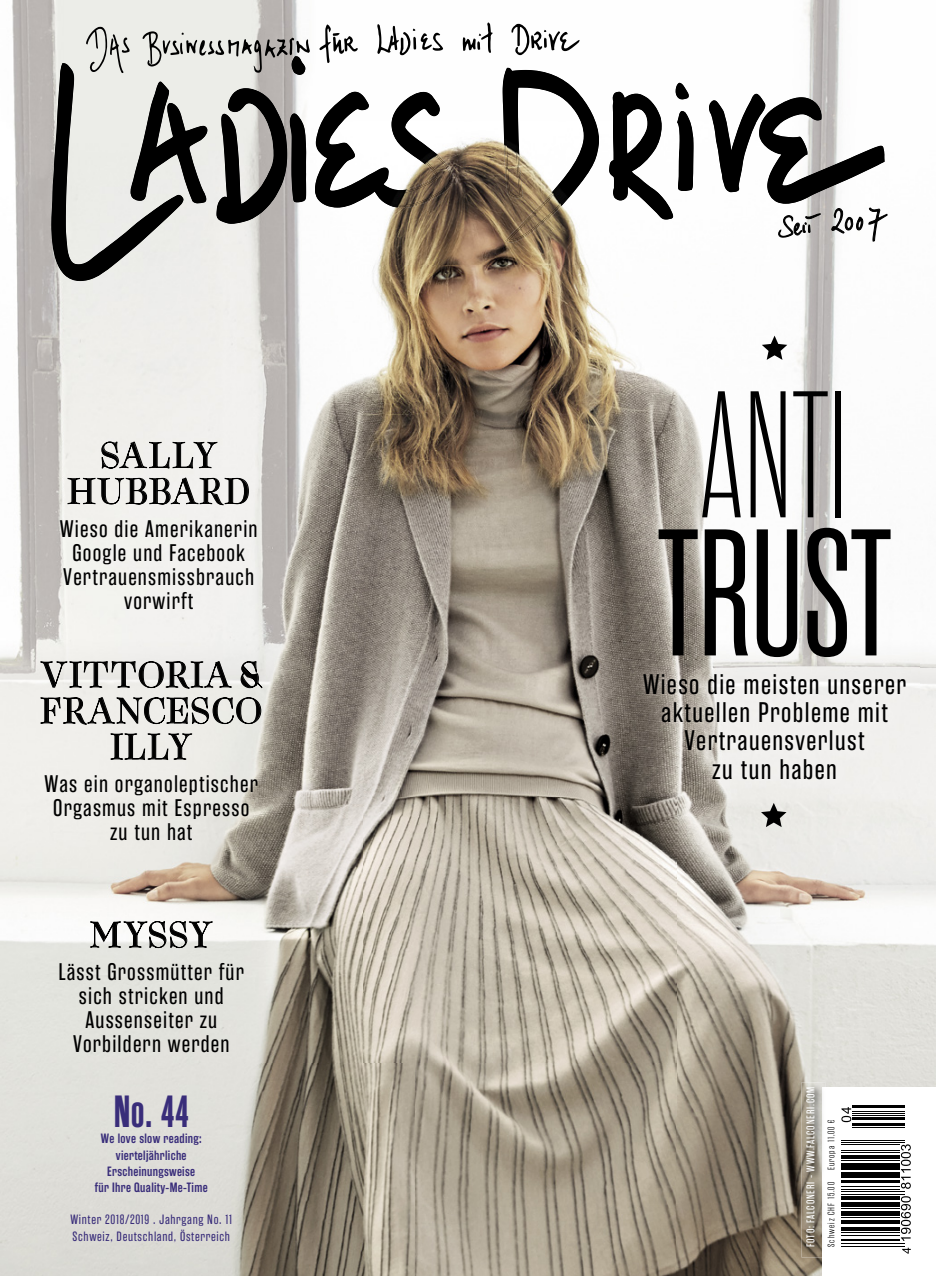
<style>
.page{position:relative;width:936px;height:1276px;background:#fff}
.page>*{position:absolute;margin:0;border:0;box-sizing:border-box;transform-origin:0 0}
.t1{font:180px "Rama Gothic M";color:#000}
.t2{font:100 180px "Rama Gothic M";color:#000}
.t3{font:700 45px "Rama Gothic M";color:#392d7a}
.t4{font:36px/36px "Lingerie Regular Plain Camisole";letter-spacing:.02em;color:#000;text-align:center}
.t5{font:28.35px/28.3px "Rama Gothic E";letter-spacing:.05em;color:#000;text-align:center}
.t6{font:24px/24px "Rama Gothic E";letter-spacing:.05em;color:#000;text-align:center}
.t7{font:600 13.5px/16.2px "Rama Gothic E";letter-spacing:.025em;color:#392d7a;text-align:center}
.t8{font:13.5px/16.2px "Rama Gothic E";letter-spacing:.05em;color:#392d7a}
.t9{font:11.25px "Rama Gothic E";letter-spacing:.07em;color:#fff}
.t10{font:300 9.6px "Rama Gothic E";letter-spacing:.1em;color:#000}
</style>
<div class="page">
<img style="left:12px;top:0;width:693px;height:531px">
<img style="left:728px;top:0;width:207px;height:691px">
<img style="left:0;top:531px;width:675px;height:745px">
<img style="left:675px;top:531px;width:53px;height:129px">
<img style="left:675px;top:792px;width:209px;height:324px">
<img style="left:675px;top:1116px;width:147px;height:160px">
<img style="left:291px;top:73px;width:14px;height:2px">
<img style="left:675px;top:83px;width:13px;height:16px">
<img style="left:216px;top:88px;width:71px;height:136px">
<img style="left:609px;top:92px;width:64px;height:127px">
<img style="left:315px;top:92px;width:137px;height:116px">
<img style="left:728px;top:94px;width:37px;height:98px">
<img style="left:759px;top:97px;width:125px;height:107px">
<img style="left:677px;top:111px;width:16px;height:80px">
<img style="left:290px;top:113px;width:16px;height:89px">
<img style="left:52px;top:64px;width:130px;height:216px">
<img style="left:502px;top:69px;width:97px;height:172px">
<img style="left:129px;top:85px;width:78px;height:117px">
<img style="left:676px;top:84px;width:12px;height:14px">
<img style="left:217px;top:90px;width:69px;height:132px">
<img style="left:610px;top:94px;width:62px;height:124px">
<img style="left:316px;top:94px;width:137px;height:113px">
<img style="left:709px;top:96px;width:56px;height:95px">
<img style="left:759px;top:99px;width:124px;height:103px">
<img style="left:624px;top:106px;width:26px;height:53px">
<img style="left:678px;top:112px;width:14px;height:78px">
<img style="left:291px;top:115px;width:14px;height:86px">
<div style="left:822px;top:1087px;width:113px;height:189px;background:#fff"></div>
<hr style="left:841px;top:1245px;width:64px;height:1px;background:#000">
<hr style="left:841px;top:1243px;width:64px;height:1px;background:#000">
<hr style="left:841px;top:1239px;width:58px;height:1px;background:#000">
<hr style="left:841px;top:1235px;width:58px;height:1px;background:#000">
<hr style="left:841px;top:1232px;width:58px;height:1px;background:#000">
<hr style="left:841px;top:1227px;width:58px;height:3px;background:#000">
<hr style="left:841px;top:1221px;width:58px;height:3px;background:#000">
<hr style="left:841px;top:1219px;width:58px;height:1px;background:#000">
<hr style="left:841px;top:1217px;width:58px;height:1px;background:#000">
<div style="left:841px;top:1211px;width:58px;height:5px;background:#000"></div>
<hr style="left:841px;top:1208px;width:58px;height:1px;background:#000">
<hr style="left:841px;top:1203px;width:58px;height:4px;background:#000">
<hr style="left:841px;top:1201px;width:58px;height:1px;background:#000">
<hr style="left:841px;top:1196px;width:58px;height:3px;background:#000">
<hr style="left:841px;top:1193px;width:64px;height:1px;background:#000">
<hr style="left:841px;top:1191px;width:64px;height:1px;background:#000">
<hr style="left:841px;top:1189px;width:58px;height:1px;background:#000">
<hr style="left:841px;top:1185px;width:58px;height:1px;background:#000">
<hr style="left:841px;top:1180px;width:58px;height:2px;background:#000">
<hr style="left:841px;top:1175px;width:58px;height:2px;background:#000">
<hr style="left:841px;top:1172px;width:58px;height:2px;background:#000">
<hr style="left:841px;top:1167px;width:58px;height:3px;background:#000">
<hr style="left:841px;top:1163px;width:58px;height:3px;background:#000">
<hr style="left:841px;top:1160px;width:58px;height:1px;background:#000">
<hr style="left:841px;top:1155px;width:58px;height:3px;background:#000">
<hr style="left:841px;top:1152px;width:58px;height:1px;background:#000">
<hr style="left:841px;top:1150px;width:58px;height:1px;background:#000">
<hr style="left:841px;top:1144px;width:58px;height:1px;background:#000">
<hr style="left:841px;top:1142px;width:64px;height:1px;background:#000">
<hr style="left:841px;top:1140px;width:64px;height:1px;background:#000">
<hr style="left:852px;top:1126px;width:53px;height:1px;background:#000">
<hr style="left:852px;top:1123px;width:53px;height:2px;background:#000">
<hr style="left:852px;top:1117px;width:53px;height:2px;background:#000">
<hr style="left:852px;top:1115px;width:53px;height:1px;background:#000">
<hr style="left:852px;top:1113px;width:53px;height:1px;background:#000">
<hr style="left:852px;top:1110px;width:53px;height:1px;background:#000">
<hr style="left:852px;top:1105px;width:53px;height:2px;background:#000">
<svg style="left:901px;top:1196px;width:9px;height:45px"></svg>
<svg style="left:900px;top:1144px;width:10px;height:44px"></svg>
<svg style="left:841px;top:1107px;width:10px;height:15px"></svg>
<svg style="left:902px;top:1247px;width:8px;height:6px"></svg>
<svg style="left:86px;top:22px;width:493px;height:51px"></svg>
<svg style="left:776px;top:199px;width:112px;height:57px"></svg>
<svg style="left:40px;top:660px;width:223px;height:65px;background:#c5c4c1"></svg>
<svg style="left:110px;top:733px;width:82px;height:27px;background:#c0bfbc"></svg>
<svg style="left:90px;top:920px;width:123px;height:28px"></svg>
<img style="left:801px;top:1082px;width:24px;height:175px">
<img style="left:822px;top:1087px;width:3px;height:170px">
<img style="left:630px;top:660px;width:289px;height:132px">
<svg style="left:761px;top:803px;width:25px;height:24px"></svg>
<svg style="left:761px;top:336px;width:26px;height:24px"></svg>
<svg style="left:101px;top:441px;width:117px;height:28px;background:#c4c3c0"></svg>
<svg style="left:67px;top:477px;width:182px;height:28px"></svg>
<h3 class="t4" style="left:67px;top:437px;width:185px">SALLY<br>HUBBARD</h3>
<p class="t6" style="left:60px;top:517px;width:199px">Wieso die Amerikanerin<br>Google und Facebook<br>Vertrauensmissbrauch vorwirft</p>
<h3 class="t4" style="left:39px;top:657px;width:225px">VITTORIA &amp;<br>FRANCESCO<br>ILLY</h3>
<p class="t6" style="left:45px;top:772px;width:215px">Was ein organoleptischer<br>Orgasmus mit Espresso zu tun hat</p>
<h3 class="t4" style="left:89px;top:916px;width:125px">MYSSY</h3>
<p class="t6" style="left:59px;top:960px;width:187px">Lässt Grossmütter für sich stricken und<br>Aussenseiter zu<br>Vorbildern werden</p>
<h2 class="t3" style="left:114px;top:1088px;width:76px">No. 44</h2>
<p class="t7" style="left:95px;top:1131px;width:114px">We love slow reading: vierteljährliche<br>Erscheinungsweise<br>für Ihre Quality-Me-Time</p>
<p class="t8" style="left:70px;top:1212px;width:163px">Winter 2018/2019 . Jahrgang No. 11<br>Schweiz, Deutschland, Österreich</p>
<h1 class="t2" style="left:700px;top:369px;width:150px">ANTI</h1>
<h1 class="t1" style="left:658px;top:505px;width:234px">TRUST</h1>
<p class="t5" style="left:643px;top:670px;width:264px">Wieso die meisten unserer aktuellen Probleme mit<br>Vertrauensverlust<br>zu tun haben</p>
<p class="t9" style="left:804px;top:1246px;width:161px;rotate:-90deg">FOTO: FALCONERI - WWW.FALCONERI.COM</p>
<p class="t10" style="left:826px;top:1246px;width:129px;rotate:-90deg">Schweiz CHF 15.00 Europa 11,00 €</p>
</div>
